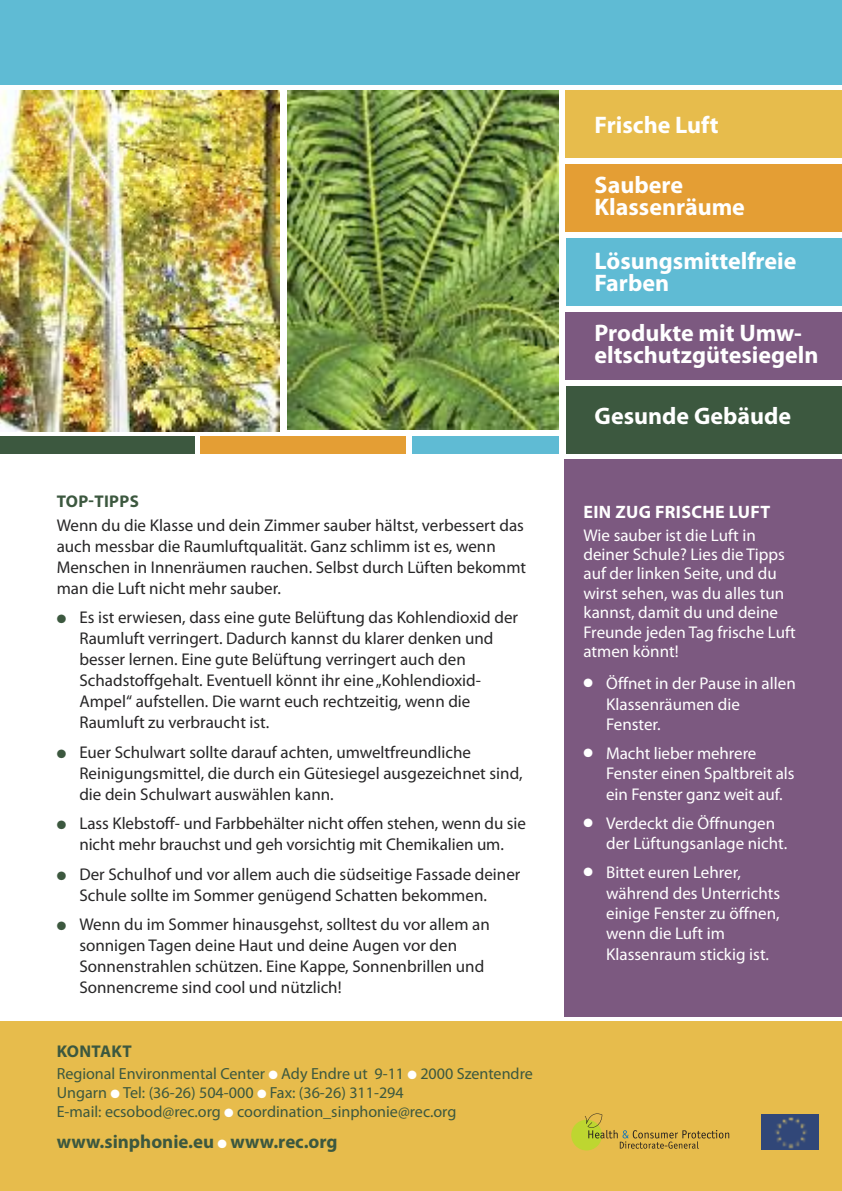
<style>
.page{position:relative;width:842px;height:1191px;background:#fff}
.page>*{position:absolute;margin:0;border:0;box-sizing:border-box;transform-origin:0 0}
.t1{font:700 24px/22px "Myriad Pro";color:#fff}
.t2{font:700 19px "Myriad Pro";color:#3c583f}
.t3{font:700 18px "Myriad Pro";letter-spacing:.02em;color:#fff}
.t4{font:17px/21px "Myriad Pro";color:#272627}
.t5{font:17px/20.4px "Myriad Pro";color:#fff}
.t6{font:700 17px "Myriad Pro";letter-spacing:.02em;color:#3c583f}
.t7{font:16px/19px "Myriad Pro";color:#3c583f}
.s1{color:#3c583f}
.s2{color:#fff}
</style>
<div class="page">
<div style="left:0;top:1022px;width:842px;height:169px;background:#e7bc4c"></div>
<div style="left:565px;top:459px;width:277px;height:558px;background:#7c5980"></div>
<div style="left:571px;top:1119px;width:31px;height:31px;background:#bed630;border-radius:50%"></div>
<svg style="left:585px;top:1113px;width:144px;height:35px"></svg>
<img style="left:288px;top:91px;width:270px;height:338px">
<div style="left:566px;top:91px;width:276px;height:67px;background:#e7bc4c"></div>
<div style="left:566px;top:165px;width:276px;height:67px;background:#e49e34"></div>
<div style="left:566px;top:239px;width:276px;height:67px;background:#5fbbd4"></div>
<div style="left:566px;top:312px;width:276px;height:68px;background:#7c5980"></div>
<div style="left:566px;top:386px;width:276px;height:68px;background:#3c583f"></div>
<img style="left:0;top:91px;width:279px;height:340px">
<div style="left:0;top:437px;width:194px;height:17px;background:#3c583f"></div>
<div style="left:200px;top:437px;width:206px;height:17px;background:#e49e34"></div>
<div style="left:412px;top:437px;width:146px;height:17px;background:#5fbbd4"></div>
<div style="left:0;top:0;width:842px;height:85px;background:#5fbbd4"></div>
<img style="left:762px;top:1114px;width:56px;height:35px">
<p class="t6" style="left:57px;top:495px;width:84px">TOP-TIPPS</p>
<p class="t4" style="left:57px;top:516px;width:471px">Wenn du die Klasse und dein Zimmer sauber hältst, verbessert das auch messbar die Raumluftqualität. Ganz schlimm ist es, wenn Menschen in Innenräumen rauchen. Selbst durch Lüften bekommt man die Luft nicht mehr sauber.</p>
<p class="t4" style="left:79px;top:608px;width:440px;text-indent:-23px"><span class="s1">●</span> Es ist erwiesen, dass eine gute Belüftung das Kohlendioxid der Raumluft verringert. Dadurch kannst du klarer denken und besser lernen. Eine gute Belüftung verringert auch den Schadstoffgehalt. Eventuell könnt ihr eine„Kohlendioxid-Ampel“ aufstellen. Die warnt euch rechtzeitig, wenn die Raumluft zu verbraucht ist.</p>
<p class="t4" style="left:79px;top:743px;width:445px;text-indent:-23px"><span class="s1">●</span> Euer Schulwart sollte darauf achten, umweltfreundliche<br>Reinigungsmittel, die durch ein Gütesiegel ausgezeichnet sind, die dein Schulwart auswählen kann.</p>
<p class="t4" style="left:57px;top:814px;width:471px;text-align:center"><span class="s1">●</span> Lass Klebstoff- und Farbbehälter nicht offen stehen, wenn du sie nicht mehr brauchst und geh vorsichtig mit Chemikalien um.</p>
<p class="t4" style="left:79px;top:865px;width:443px;text-indent:-23px"><span class="s1">●</span> Der Schulhof und vor allem auch die südseitige Fassade deiner<br>Schule sollte im Sommer genügend Schatten bekommen.</p>
<p class="t4" style="left:79px;top:915px;width:412px;text-indent:-23px"><span class="s1">●</span> Wenn du im Sommer hinausgehst, solltest du vor allem an sonnigen Tagen deine Haut und deine Augen vor den Sonnenstrahlen schützen. Eine Kappe, Sonnenbrillen und Sonnencreme sind cool und nützlich!</p>
<p class="t6" style="left:57px;top:1045px;width:77px">KONTAKT</p>
<p class="t7" style="left:57px;top:1065px;width:478px">Regional Environmental Center <span class="s2">●</span> Ady Endre ut 9-11 <span class="s2">●</span> 2000 Szentendre<br>Ungarn <span class="s2">●</span> Tel: (36-26) 504-000 <span class="s2">●</span> Fax: (36-26) 311-294<br>E-mail: ecsobod@rec.org <span class="s2">●</span> coordination_sinphonie@rec.org</p>
<p class="t2" style="left:57px;top:1134px;width:282px">www.sinphonie.eu <span class="s2">●</span> www.rec.org</p>
<h1 class="t1" style="left:594px;top:115px;width:126px">Frische Luft</h1>
<h1 class="t1" style="left:594px;top:176px;width:152px">Saubere<br>Klassenräume</h1>
<h1 class="t1" style="left:594px;top:251px;width:203px">Lösungsmittelfreie<br>Farben</h1>
<h1 class="t1" style="left:594px;top:324px;width:225px">Produkte mit Umw&shy;eltschutzgütesiegeln</h1>
<h1 class="t1" style="left:594px;top:407px;width:198px">Gesunde Gebäude</h1>
<p class="t3" style="left:583px;top:505px;width:188px">EIN ZUG FRISCHE LUFT</p>
<p class="t5" style="left:583px;top:526px;width:214px;line-height:19.4px">Wie sauber ist die Luft in deiner Schule? Lies die Tipps auf der linken Seite, und du wirst sehen, was du alles tun kannst, damit du und deine<br>Freunde jeden Tag frische Luft atmen könnt!</p>
<p class="t5" style="left:606px;top:675px;width:191px;text-indent:-23px">● Öffnet in der Pause in allen<br>Klassenräumen die<br>Fenster.</p>
<p class="t5" style="left:606px;top:744px;width:190px;text-indent:-23px">● Macht lieber mehrere<br>Fenster einen Spaltbreit als ein Fenster ganz weit auf.</p>
<p class="t5" style="left:606px;top:814px;width:183px;text-indent:-23px">● Verdeckt die Öffnungen der Lüftungsanlage nicht.</p>
<p class="t5" style="left:606px;top:863px;width:176px;text-indent:-23px">● Bittet euren Lehrer, während des Unterrichts einige Fenster zu öffnen, wenn die Luft im<br>Klassenraum stickig ist.</p>
</div>
